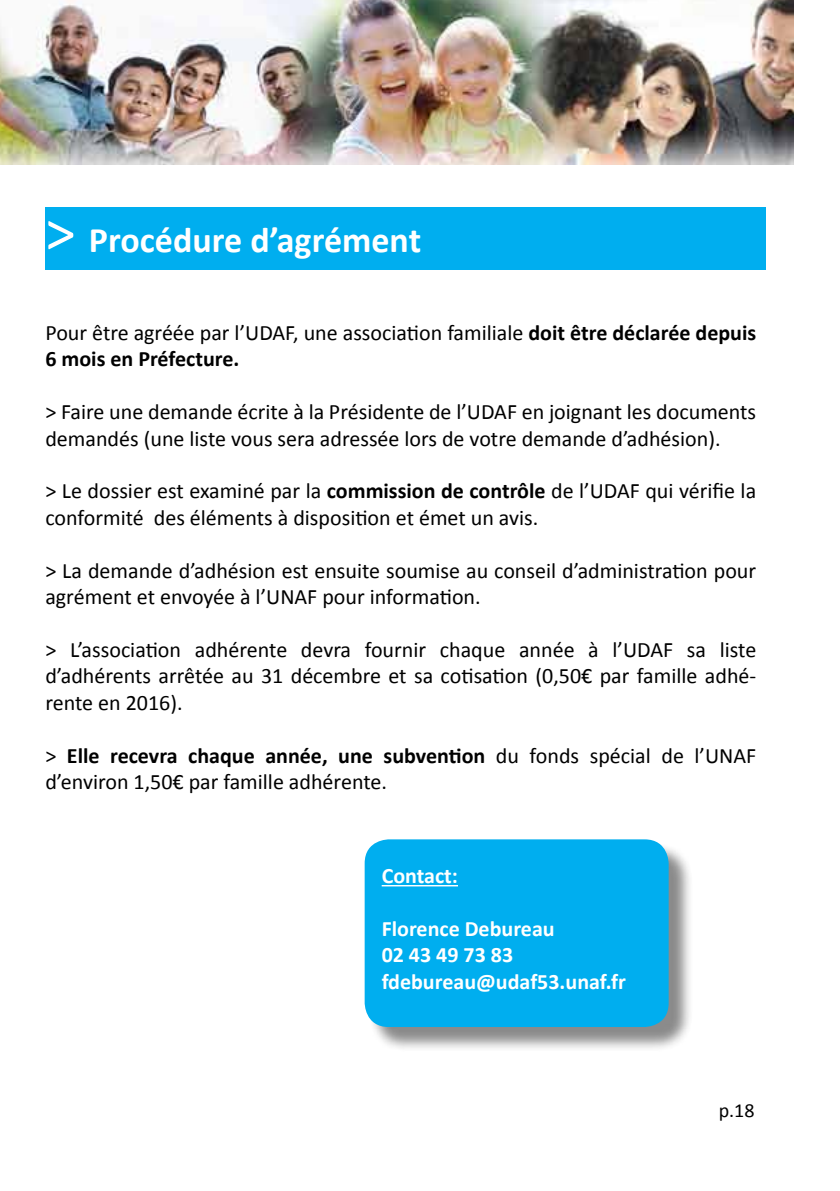
<style>
.page{position:relative;width:840px;height:1191px;background:#fff}
.page>*{position:absolute;margin:0;border:0;box-sizing:border-box;transform-origin:0 0}
.t1{font:700 36px "Calibri";color:#fff}
.t2{font:22px/26.4px "Calibri";color:#000}
.t3{font:700 22px/26.4px "Calibri";color:#fff}
.t4{font:20px "Calibri";color:#000}
.s1{font-weight:400;font-size:60px}
.s2{font-weight:700}
</style>
<div class="page">
<div style="left:45px;top:207px;width:720px;height:62px;background:#00aeef"></div>
<img style="left:0;top:0;width:793px;height:165px">
<div style="left:367px;top:842px;width:326px;height:210px;background:#000;opacity:.46"></div>
<div style="left:364px;top:839px;width:304px;height:188px;background:#00aeef;border-radius:24px"></div>
<hr style="left:381px;top:885px;width:77px;height:1px;background:#fff">
<h1 class="t1" style="left:45px;top:217px;width:377px"><span class="s1">&gt;</span> Procédure d’agrément</h1>
<p class="t2" style="left:45px;top:319px;width:712px">Pour être agréée par l’UDAF, une association familiale <span class="s2">doit être déclarée depuis<br>6 mois en Préfecture.</span></p>
<p class="t2" style="left:45px;top:399px;width:712px">&gt; Faire une demande écrite à la Présidente de l’UDAF en joignant les documents demandés (une liste vous sera adressée lors de votre demande d’adhésion).</p>
<p class="t2" style="left:45px;top:478px;width:712px">&gt; Le dossier est examiné par la <span class="s2">commission de contrôle</span> de l’UDAF qui vérifie la conformité des éléments à disposition et émet un avis.</p>
<p class="t2" style="left:45px;top:557px;width:712px">&gt; La demande d’adhésion est ensuite soumise au conseil d’administration pour agrément et envoyée à l’UNAF pour information.</p>
<p class="t2" style="left:45px;top:636px;width:712px;text-align:justify">&gt; L’association adhérente devra fournir chaque année à l’UDAF sa liste d’adhérents arrêtée au 31 décembre et sa cotisation (0,50€ par famille adhé&shy;rente en 2016).</p>
<p class="t2" style="left:45px;top:742px;width:712px">&gt; <span class="s2">Elle recevra chaque année, une subvention</span> du fonds spécial de l’UNAF d’environ 1,50€ par famille adhérente.</p>
<p class="t3" style="left:381px;top:862px;width:78px">Contact:</p>
<p class="t3" style="left:381px;top:915px;width:246px">Florence Debureau<br>02 43 49 73 83 fdebureau@udaf53.unaf.fr</p>
<p class="t4" style="left:718px;top:1097px;width:37px">p.18</p>
</div>
